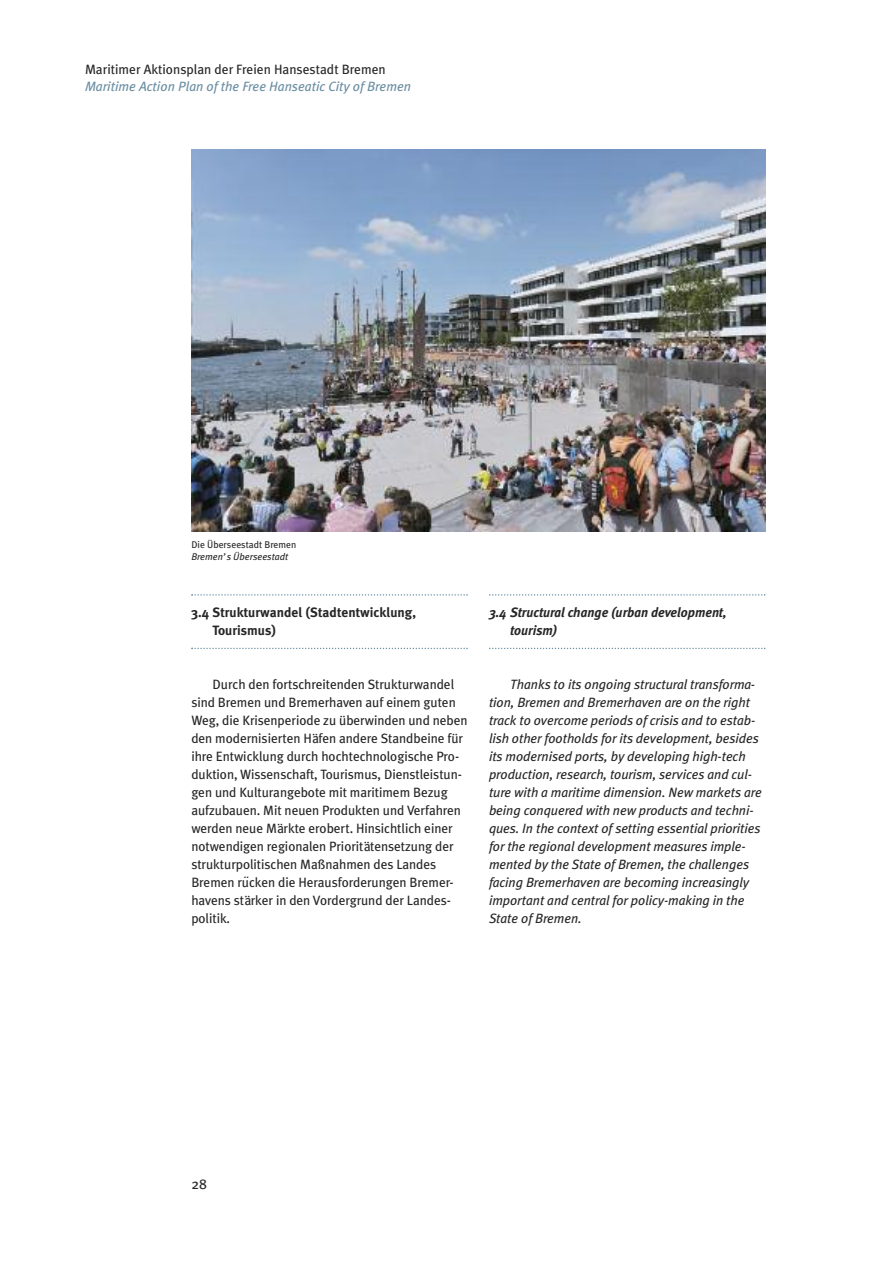
<style>
.page{position:relative;width:893px;height:1263px;background:#fff}
.page>*{position:absolute;margin:0;border:0;box-sizing:border-box;transform-origin:0 0}
.t1{font:14.25px "Meta Plus";color:#272627}
.t2{font:13.5px/18px "Meta Plus";letter-spacing:-.005em;color:#272627}
.t3{font:italic 13.5px/18px "Meta Plus";letter-spacing:-.005em;color:#272627}
.t4{font:italic 13.5px "Meta Plus";color:#6a8ea2}
.t5{font:700 13.5px/18px "Meta Plus";color:#272627}
.t6{font:italic 700 13.5px/18px "Meta";color:#272627}
.t7{font:9.75px "Meta Plus";color:#272627}
.t8{font:italic 9.75px "Meta Plus";color:#272627}
.s1{font-family:"DejaVu Sans Mono";font-style:italic}
</style>
<div class="page">
<svg style="left:191px;top:594px;width:277px;height:2px"></svg>
<svg style="left:191px;top:648px;width:277px;height:1px"></svg>
<svg style="left:489px;top:594px;width:276px;height:2px"></svg>
<svg style="left:489px;top:648px;width:276px;height:1px"></svg>
<img style="left:191px;top:149px;width:574px;height:382px">
<p class="t2" style="left:85px;top:61px;width:302px">Maritimer Aktionsplan der Freien Hansestadt Bremen</p>
<p class="t4" style="left:85px;top:78px;width:328px">Maritime Action Plan of the Free Hanseatic City of Bremen</p>
<p class="t7" style="left:191px;top:539px;width:106px">Die Überseestadt Bremen</p>
<p class="t8" style="left:191px;top:551px;width:99px">Bremen’s Überseestadt</p>
<p class="t5" style="left:213px;top:603px;width:205px;text-indent:-21px">3.4 Strukturwandel (Stadtentwicklung,<br>Tourismus)</p>
<p class="t2" style="left:191px;top:675px;width:278px;text-indent:21px">Durch den fortschreitenden Strukturwandel sind Bremen und Bremerhaven auf einem guten Weg, die Krisenperiode zu überwinden und neben den modernisierten Häfen andere Standbeine für ihre Entwicklung durch hochtechnologische Pro&shy;duktion, Wissenschaft, Tourismus, Dienstleistun&shy;gen und Kulturangebote mit maritimem Bezug aufzubauen. Mit neuen Produkten und Verfahren werden neue Märkte erobert. Hinsichtlich einer notwendigen regionalen Prioritätensetzung der strukturpolitischen Maßnahmen des Landes Bremen r<span class="s1">̈</span>ucken die Herausforderungen Bremer&shy;havens stärker in den Vordergrund der Landes&shy;politik.</p>
<p class="t6" style="left:510px;top:604px;width:218px;text-indent:-21px">3.4 Structural change (urban development, tourism)</p>
<p class="t3" style="left:489px;top:675px;width:274px;text-indent:21px">Thanks to its ongoing structural transforma&shy;tion, Bremen and Bremerhaven are on the right track to overcome periods of crisis and to estab&shy;lish other footholds for its development, besides its modernised ports, by developing high-tech production, research, tourism, services and cul&shy;ture with a maritime dimension. New markets are being conquered with new products and techni&shy;ques. In the context of setting essential priorities for the regional development measures imple&shy;mented by the State of Bremen, the challenges facing Bremerhaven are becoming increasingly important and central for policy-making in the State of Bremen.</p>
<p class="t1" style="left:191px;top:1176px;width:17px">28</p>
</div>
